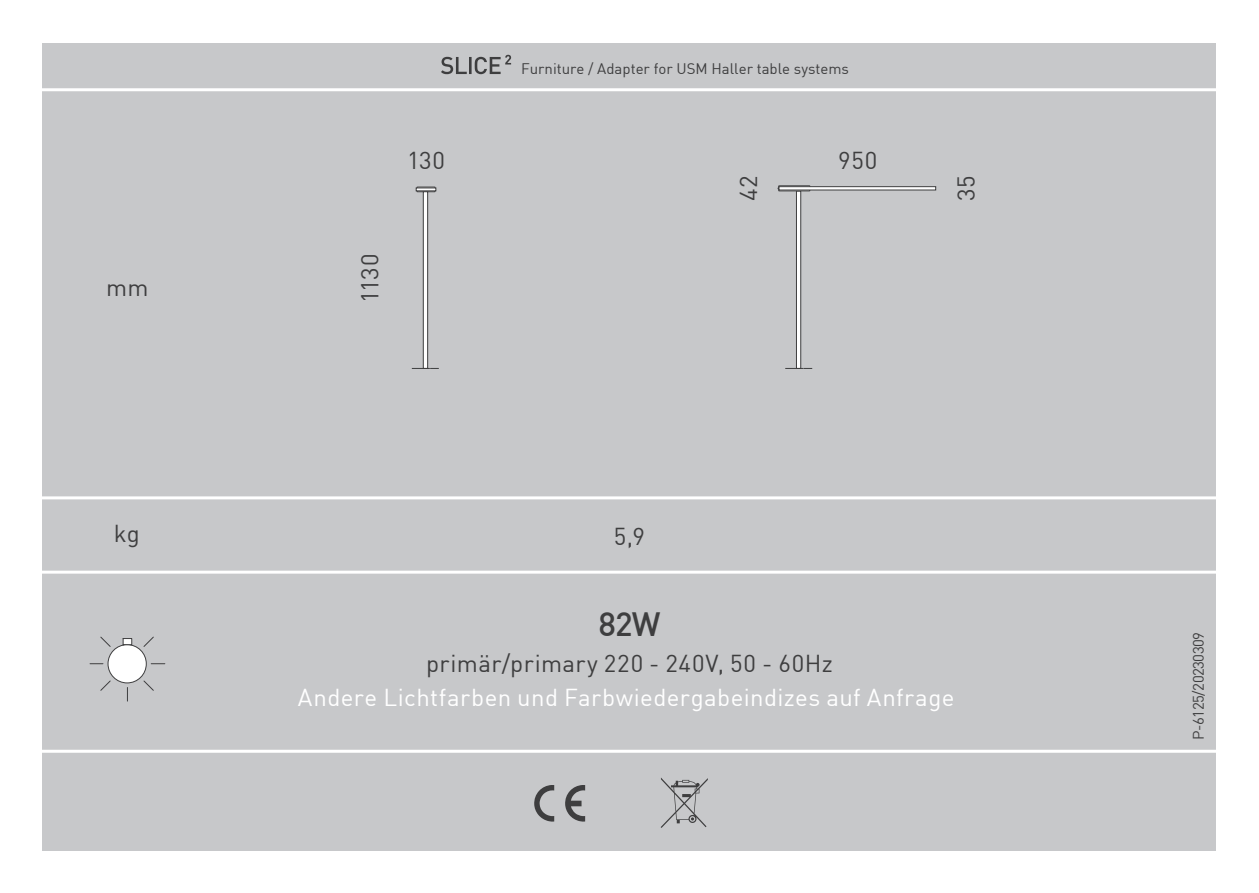
<style>
.page{position:relative;width:1259px;height:893px;background:#fff}
.page>*{position:absolute;margin:0;border:0;box-sizing:border-box;transform-origin:0 0}
.Seitenzahl{font:500 33px "DIN";color:#3e3e3f}
.Folio_LT_Medium{font:24px "DIN";letter-spacing:.025em;color:#3e3e3f}
.Folio_LT_Medium-2{font:24px "DIN";letter-spacing:.015em;color:#fff}
.Folio_LT_Medium-3{font:15px "DIN";color:#3e3e3f}
.Folio_LT_Medium-4{font:15px "DIN";letter-spacing:-.035em;color:#3e3e3f}
</style>
<div class="page">
<div style="left:43px;top:43px;width:1173px;height:807px;background:#c7c8ca"></div>
<hr style="left:35px;top:88px;width:1189px;height:3px;background:#fff">
<hr style="left:35px;top:750px;width:1189px;height:3px;background:#fff">
<svg style="left:89px;top:636px;width:77px;height:66px"></svg>
<hr style="left:35px;top:496px;width:1196px;height:3px;background:#fff">
<hr style="left:26px;top:571px;width:1205px;height:3px;background:#fff">
<svg style="left:534px;top:785px;width:20px;height:37px"></svg>
<svg style="left:565px;top:785px;width:20px;height:37px"></svg>
<svg style="left:660px;top:777px;width:48px;height:51px"></svg>
<hr style="left:796px;top:191px;width:4px;height:177px;background:#fff">
<div style="left:796px;top:191px;width:5px;height:178px;border:1px solid #3e3e3f"></div>
<div style="left:778px;top:185px;width:32px;height:6px;border:1px solid #3e3e3f"></div>
<svg style="left:778px;top:186px;width:158px;height:4px"></svg>
<div style="left:417px;top:187px;width:18px;height:5px;border:1px solid #3e3e3f"></div>
<svg style="left:423px;top:191px;width:5px;height:177px"></svg>
<svg style="left:412px;top:368px;width:27px;height:1px"></svg>
<svg style="left:785px;top:368px;width:27px;height:1px"></svg>
<svg style="left:441px;top:55px;width:70px;height:19px"></svg>
<p class="Folio_LT_Medium" style="left:106px;top:272px;width:44px">mm</p>
<p class="Folio_LT_Medium" style="left:114px;top:518px;width:27px">kg</p>
<p class="Folio_LT_Medium" style="left:407px;top:146px;width:39px">130</p>
<p class="Folio_LT_Medium" style="left:355px;top:303px;width:51px;rotate:-90deg">1130</p>
<p class="Folio_LT_Medium-3" style="left:521px;top:59px;width:329px">Furniture / Adapter for USM Haller table systems</p>
<p class="Folio_LT_Medium" style="left:838px;top:146px;width:40px">950</p>
<p class="Folio_LT_Medium" style="left:733px;top:201px;width:27px;rotate:-90deg">42</p>
<p class="Folio_LT_Medium" style="left:951px;top:201px;width:27px;rotate:-90deg">35</p>
<p class="Folio_LT_Medium" style="left:614px;top:521px;width:33px">5,9</p>
<p class="Seitenzahl" style="left:598px;top:603px;width:63px">82W</p>
<p class="Folio_LT_Medium" style="left:426px;top:648px;width:408px">primär/primary 220 - 240V, 50 - 60Hz</p>
<p class="Folio_LT_Medium-2" style="left:298px;top:682px;width:658px">Andere Lichtfarben und Farbwiedergabeindizes auf Anfrage</p>
<p class="Folio_LT_Medium-4" style="left:1189px;top:740px;width:109px;rotate:-90deg">P-6125/20230309</p>
</div>
